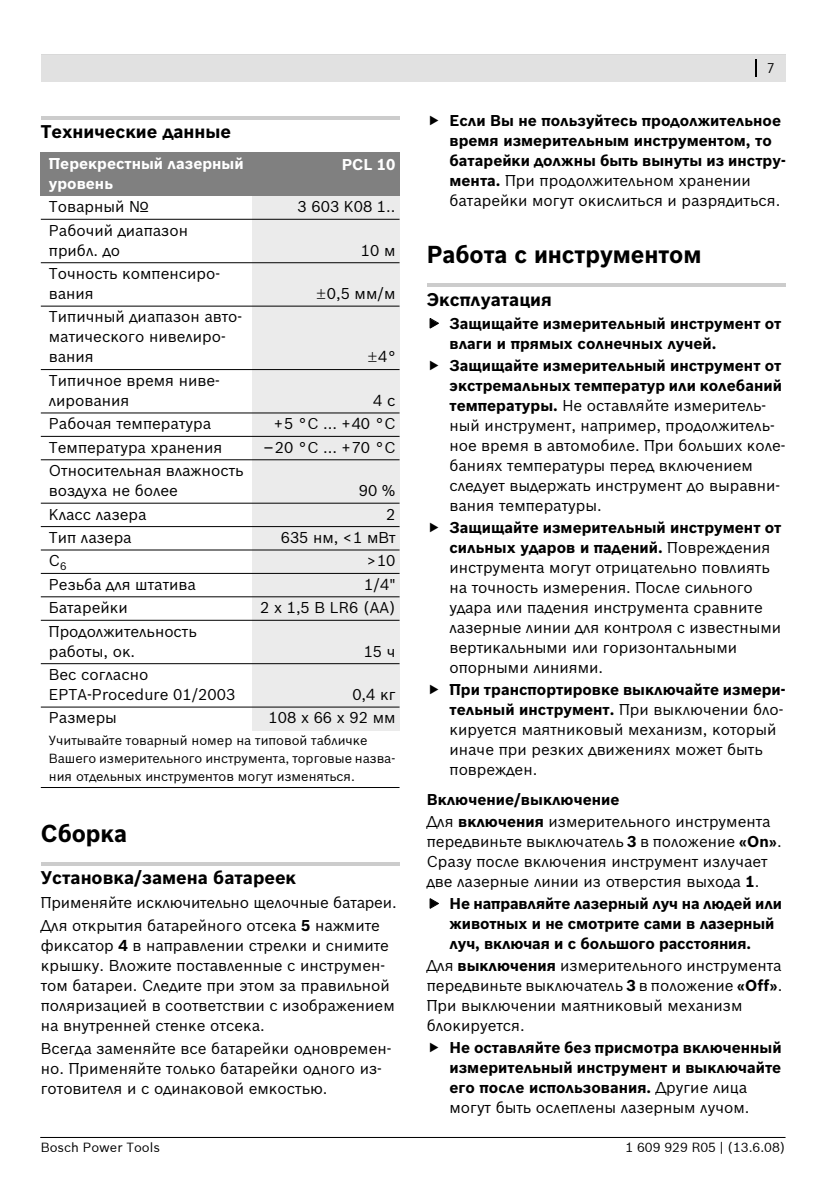
<style>
.page{position:relative;width:840px;height:1191px;background:#fff}
.page>*{position:absolute;margin:0;border:0;box-sizing:border-box;transform-origin:0 0}
.t1{font:700 24px "Bosch Sans Cyrillic";letter-spacing:-.005em;color:#000;scale:.96 1}
.t2{font:700 18px "Bosch Sans Cyrillic";color:#000}
.t3{font:15.4px/20px "Bosch Sans Cyrillic";color:#000}
.t4{font:700 15.4px/20px "Bosch Sans Cyrillic";color:#000}
.t5{font:700 15.4px/20px "Bosch Sans Cyrillic";color:#fff}
.t6{font:14px "PT Sans";color:#000}
.t7{font:13px/18px "Bosch Sans Cyrillic";color:#000}
.t8{font:13px "Bosch Sans";color:#000}
.s1{font-family:"Bosch Sans"}
.s2{font-family:"Bosch Sans";font-size:16px}
.s3{font-weight:700}
.s4{font-weight:400}
</style>
<div class="page">
<div style="left:41px;top:54px;width:744px;height:28px;background:#d9d9d9"></div>
<hr style="left:41px;top:1137px;width:744px;height:1px;background:#000">
<svg style="left:41px;top:119px;width:358px;height:1px"></svg>
<hr style="left:41px;top:116px;width:358px;height:3px;background:#ccc">
<svg style="left:41px;top:865px;width:358px;height:1px"></svg>
<hr style="left:41px;top:862px;width:358px;height:3px;background:#ccc">
<svg style="left:427px;top:286px;width:358px;height:1px"></svg>
<hr style="left:426px;top:283px;width:359px;height:3px;background:#ccc">
<div style="left:41px;top:152px;width:211px;height:44px;background:#808080"></div>
<div style="left:252px;top:152px;width:147px;height:44px;background:#808080"></div>
<div style="left:252px;top:196px;width:147px;height:23px;background:#ebebeb"></div>
<div style="left:252px;top:219px;width:147px;height:44px;background:#ebebeb"></div>
<div style="left:252px;top:263px;width:147px;height:43px;background:#ebebeb"></div>
<div style="left:252px;top:306px;width:147px;height:63px;background:#ebebeb"></div>
<div style="left:252px;top:369px;width:147px;height:44px;background:#ebebeb"></div>
<div style="left:252px;top:413px;width:147px;height:23px;background:#ebebeb"></div>
<div style="left:252px;top:436px;width:147px;height:24px;background:#ebebeb"></div>
<div style="left:252px;top:460px;width:147px;height:43px;background:#ebebeb"></div>
<div style="left:252px;top:503px;width:147px;height:23px;background:#ebebeb"></div>
<div style="left:252px;top:526px;width:147px;height:24px;background:#ebebeb"></div>
<div style="left:252px;top:550px;width:147px;height:23px;background:#ebebeb"></div>
<div style="left:252px;top:573px;width:147px;height:24px;background:#ebebeb"></div>
<div style="left:252px;top:597px;width:147px;height:23px;background:#ebebeb"></div>
<div style="left:252px;top:620px;width:147px;height:43px;background:#ebebeb"></div>
<div style="left:252px;top:663px;width:147px;height:44px;background:#ebebeb"></div>
<div style="left:252px;top:707px;width:147px;height:23px;background:#ebebeb"></div>
<hr style="left:41px;top:219px;width:358px;height:1px;background:#000">
<hr style="left:41px;top:262px;width:358px;height:1px;background:#000">
<hr style="left:41px;top:306px;width:358px;height:1px;background:#000">
<hr style="left:41px;top:369px;width:358px;height:1px;background:#000">
<hr style="left:41px;top:412px;width:358px;height:1px;background:#000">
<hr style="left:41px;top:436px;width:358px;height:1px;background:#000">
<hr style="left:41px;top:459px;width:358px;height:1px;background:#000">
<hr style="left:41px;top:503px;width:358px;height:1px;background:#000">
<hr style="left:41px;top:526px;width:358px;height:1px;background:#000">
<hr style="left:41px;top:549px;width:358px;height:1px;background:#000">
<hr style="left:41px;top:573px;width:358px;height:1px;background:#000">
<hr style="left:41px;top:596px;width:358px;height:1px;background:#000">
<hr style="left:41px;top:620px;width:358px;height:1px;background:#000">
<hr style="left:41px;top:663px;width:358px;height:1px;background:#000">
<hr style="left:41px;top:706px;width:358px;height:1px;background:#000">
<hr style="left:41px;top:787px;width:358px;height:1px;background:#000">
<div style="left:41px;top:55px;width:744px;height:26px;background:#e1e1e1"></div>
<svg style="left:429px;top:318px;width:10px;height:11px"></svg>
<svg style="left:429px;top:898px;width:10px;height:11px"></svg>
<p class="t2" style="left:41px;top:121px;width:192px">Технические данные</p>
<p class="t5" style="left:49px;top:153px;width:196px">Перекрестный лазерный уровень</p>
<p class="t5" style="left:341px;top:154px;width:55px">PCL 10</p>
<p class="t3" style="left:49px;top:196px;width:101px">Товарный №</p>
<p class="t3" style="left:297px;top:196px;width:99px">3 603 K08 1..</p>
<p class="t3" style="left:49px;top:220px;width:141px">Рабочий диапазон прибл. до</p>
<p class="t3" style="left:361px;top:240px;width:36px">10 м</p>
<p class="t3" style="left:49px;top:263px;width:173px">Точность компенсиро&shy;вания</p>
<p class="t3" style="left:49px;top:307px;width:195px">Типичный диапазон авто&shy;матического нивелиро&shy;вания</p>
<p class="t3" style="left:49px;top:370px;width:172px">Типичное время ниве&shy;лирования</p>
<p class="t3" style="left:326px;top:283px;width:70px">0,5 мм/м</p>
<p class="t3" style="left:378px;top:347px;width:19px">4<span class="s1">°</span></p>
<p class="t3" style="left:373px;top:390px;width:24px">4 с</p>
<p class="t3" style="left:49px;top:413px;width:164px">Рабочая температура</p>
<p class="t3" style="left:274px;top:413px;width:123px">+5 <span class="s1">°C</span> ... +40 <span class="s1">°C</span></p>
<p class="t3" style="left:49px;top:437px;width:175px">Температура хранения</p>
<p class="t3" style="left:263px;top:437px;width:133px"><span class="s2">–</span>20 <span class="s1">°C</span> ... +70 <span class="s1">°C</span></p>
<p class="t3" style="left:49px;top:460px;width:196px">Относительная влажность воздуха не более</p>
<p class="t3" style="left:358px;top:480px;width:38px">90 %</p>
<p class="t3" style="left:49px;top:504px;width:99px">Класс лазера</p>
<p class="t3" style="left:386px;top:504px;width:11px">2</p>
<p class="t3" style="left:49px;top:527px;width:84px">Тип лазера</p>
<p class="t3" style="left:280px;top:527px;width:116px">635 нм, &lt;1 мВт</p>
<p class="t3" style="left:49px;top:550px;width:19px">C<sub>6</sub></p>
<p class="t3" style="left:367px;top:550px;width:30px">&gt;10</p>
<p class="t3" style="left:49px;top:574px;width:148px">Резьба для штатива</p>
<p class="t3" style="left:364px;top:574px;width:33px">1/4"</p>
<p class="t3" style="left:49px;top:597px;width:80px">Батарейки</p>
<p class="t3" style="left:260px;top:597px;width:137px">2 x 1,5 В LR6 (AA)</p>
<p class="t3" style="left:49px;top:621px;width:149px">Продолжительность работы, ок.</p>
<p class="t3" style="left:363px;top:641px;width:33px">15 ч</p>
<p class="t3" style="left:49px;top:664px;width:188px">Вес согласно<br>EPTA<span class="s2">-</span>Procedure 01/2003</p>
<p class="t3" style="left:352px;top:684px;width:45px">0,4 кг</p>
<p class="t3" style="left:49px;top:707px;width:70px">Размеры</p>
<p class="t3" style="left:268px;top:707px;width:128px">108 x 66 x 92 мм</p>
<p class="t7" style="left:49px;top:731px;width:348px">Учитывайте товарный номер на типовой табличке<br>Вашего измерительного инструмента, торговые назва&shy;ния отдельных инструментов могут изменяться.</p>
<p class="t1" style="left:41px;top:819px;width:91px">Сборка</p>
<p class="t2" style="left:41px;top:867px;width:257px">Установка/замена батареек</p>
<p class="t3" style="left:41px;top:890px;width:357px;line-height:23px">Применяйте исключительно щелочные батареи.<br>Для открытия батарейного отсека <span class="s3">5</span> нажмите</p>
<p class="t3" style="left:41px;top:935px;width:355px">фиксатор <span class="s3">4</span> в направлении стрелки и снимите крышку. Вложите поставленные с инструмен&shy;том батареи. Следите при этом за правильной поляризацией в соответствии с изображением на внутренней стенке отсека.</p>
<p class="t3" style="left:41px;top:1037px;width:352px">Всегда заменяйте все батарейки одновремен&shy;но. Применяйте только батарейки одного из&shy;готовителя и с одинаковой емкостью.</p>
<p class="t6" style="left:766px;top:59px;width:9px">7</p>
<p class="t4" style="left:449px;top:110px;width:337px">Если Вы не пользуйтесь продолжительное время измерительным инструментом, то батарейки должны быть вынуты из инстру&shy;мента. <span class="s4">При продолжительном хранении батарейки могут окислиться и разрядиться.</span></p>
<p class="t1" style="left:426px;top:240px;width:287px">Работа с инструментом</p>
<p class="t2" style="left:426px;top:288px;width:126px">Эксплуатация</p>
<p class="t4" style="left:449px;top:313px;width:333px">Защищайте измерительный инструмент от влаги и прямых солнечных лучей.</p>
<p class="t3" style="left:449px;top:355px;width:337px"><span class="s3">Защищайте измерительный инструмент от экстремальных температур или колебаний температуры.</span> Не оставляйте измеритель&shy;ный инструмент, например, продолжитель&shy;ное время в автомобиле. При больших коле&shy;баниях температуры перед включением следует выдержать инструмент до выравни&shy;вания температуры.</p>
<p class="t3" style="left:449px;top:517px;width:333px"><span class="s3">Защищайте измерительный инструмент от сильных ударов и падений.</span> Повреждения инструмента могут отрицательно повлиять на точность измерения. После сильного удара или падения инструмента сравните лазерные линии для контроля с известными вертикальными или горизонтальными опорными линиями.</p>
<p class="t3" style="left:449px;top:679px;width:337px"><span class="s3">При транспортировке выключайте измери&shy;тельный инструмент.</span> При выключении бло&shy;кируется маятниковый механизм, который иначе при резких движениях может быть поврежден.</p>
<p class="t4" style="left:426px;top:788px;width:345px;line-height:22px">Включение/выключение<br><span class="s4">Для</span> включения <span class="s4">измерительного инструмента</span></p>
<p class="t3" style="left:426px;top:831px;width:356px">передвиньте выключатель <span class="s3">3</span> в положение <span class="s3">«On»</span>.<br>Сразу после включения инструмент излучает две лазерные линии из отверстия выхода <span class="s3">1</span>.</p>
<p class="t4" style="left:449px;top:893px;width:334px">Не направляйте лазерный луч на людей или животных и не смотрите сами в лазерный луч, включая и с большого расстояния.</p>
<p class="t3" style="left:426px;top:955px;width:357px">Для <span class="s3">выключения</span> измерительного инструмента передвиньте выключатель <span class="s3">3</span> в положение <span class="s3">«Off»</span>.<br>При выключении маятниковый механизм блокируется.</p>
<p class="t4" style="left:449px;top:1037px;width:333px">Не оставляйте без присмотра включенный измерительный инструмент и выключайте его после использования. <span class="s4">Другие лица могут быть ослеплены лазерным лучом.</span></p>
<p class="t8" style="left:41px;top:1139px;width:121px">Bosch Power Tools</p>
<p class="t8" style="left:625px;top:1139px;width:161px">1 609 929 R05 | (13.6.08)</p>
</div>
